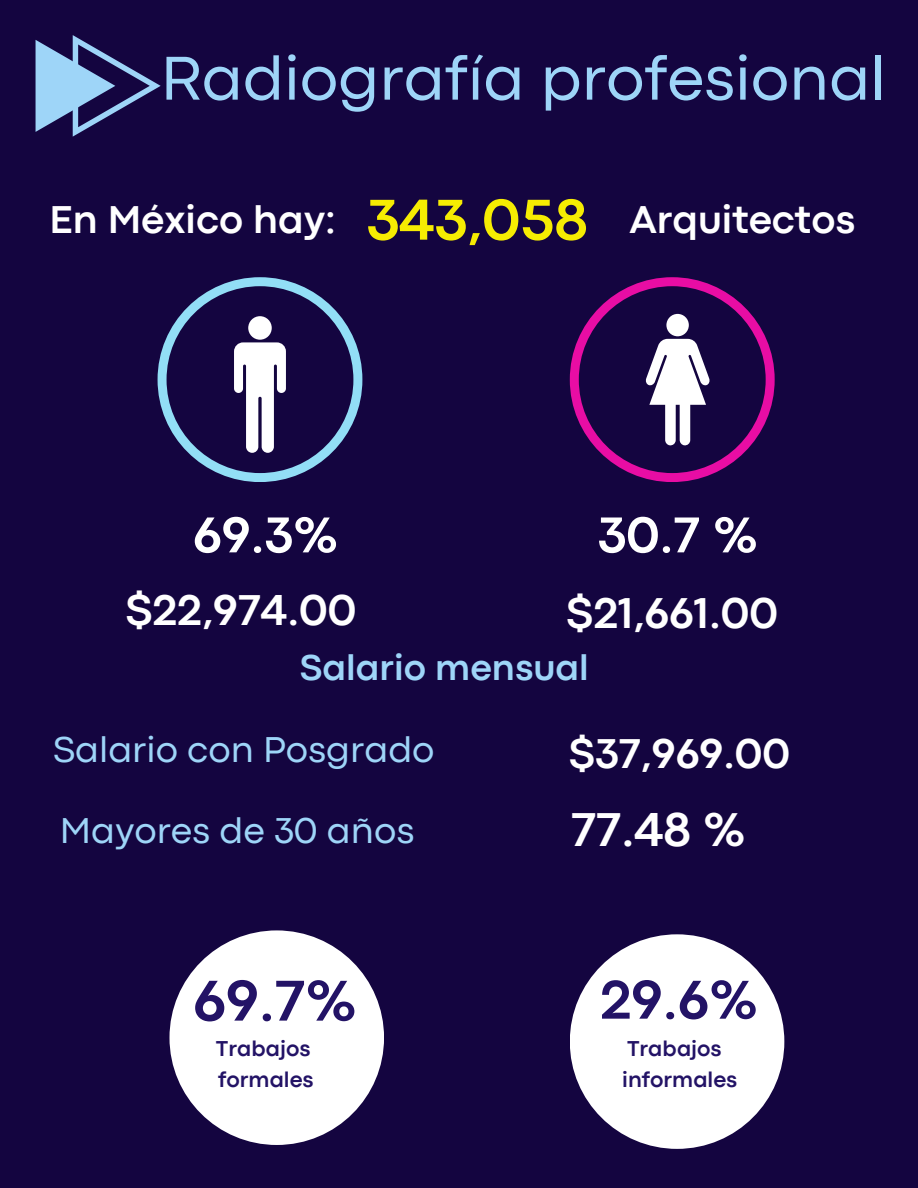
<style>
.page{position:relative;width:918px;height:1188px;background:#140540}
.page>*{position:absolute;margin:0;border:0;box-sizing:border-box;transform-origin:0 0}
.t1{font:64.5px "Codec Pro";color:#9ed5f8}
.t2{font:700 60px "Codec Pro";color:#f6ec02}
.t3{font:700 60px "Codec Pro";color:#231366}
.t4{font:700 57px "Codec Pro";color:#231366}
.t5{font:700 52.5px "Codec Pro";color:#fff}
.t6{font:700 49.5px "Codec Pro";color:#fff}
.t7{font:700 45px "Codec Pro";color:#fff}
.t8{font:700 43.5px "Codec Pro";color:#fff}
.t9{font:700 40.5px "Codec Pro";color:#fff}
.t10{font:37.5px "Codec Pro";color:#9ed5f8}
.t11{font:700 37.5px "Codec Pro";color:#9ed5f8}
.t12{font:700 22.5px "Codec Pro";color:#231366}
</style>
<div class="page">
<div style="left:169px;top:930px;width:215px;height:215px;background:#fff;border-radius:50%"></div>
<div style="left:570px;top:934px;width:214px;height:215px;background:#fff;border-radius:50%"></div>
<svg style="left:36px;top:35px;width:124px;height:101px"></svg>
<svg style="left:158px;top:277px;width:204px;height:205px"></svg>
<svg style="left:570px;top:277px;width:205px;height:205px"></svg>
<p class="t1" style="left:161px;top:55px;width:727px">Radiografía profesional</p>
<h4 class="t9" style="left:50px;top:205px;width:288px">En México hay:</h4>
<h3 class="t2" style="left:367px;top:198px;width:223px">343,058</h3>
<h3 class="t9" style="left:630px;top:205px;width:227px">Arquitectos</h3>
<h6 class="t5" style="left:193px;top:516px;width:147px">69.3%</h6>
<p class="t5" style="left:598px;top:516px;width:163px">30.7 %</p>
<p class="t7" style="left:125px;top:594px;width:232px">$22,974.00</p>
<h5 class="t7" style="left:566px;top:597px;width:213px">$21,661.00</h5>
<h4 class="t11" style="left:300px;top:654px;width:290px">Salario mensual</h4>
<h4 class="t10" style="left:53px;top:736px;width:383px">Salario con Posgrado</h4>
<h1 class="t8" style="left:569px;top:738px;width:223px">$37,969.00</h1>
<p class="t10" style="left:60px;top:817px;width:356px">Mayores de 30 años</p>
<p class="t6" style="left:571px;top:812px;width:177px">77.48 %</p>
<h2 class="t3" style="left:193px;top:979px;width:166px">69.7%</h2>
<h5 class="t4" style="left:600px;top:980px;width:160px">29.6%</h5>
<h1 class="t12" style="left:216px;top:1040px;width:96px">Trabajos</h1>
<h5 class="t12" style="left:218px;top:1072px;width:97px">formales</h5>
<p class="t12" style="left:627px;top:1040px;width:96px">Trabajos</p>
<p class="t12" style="left:622px;top:1072px;width:117px">informales</p>
</div>
